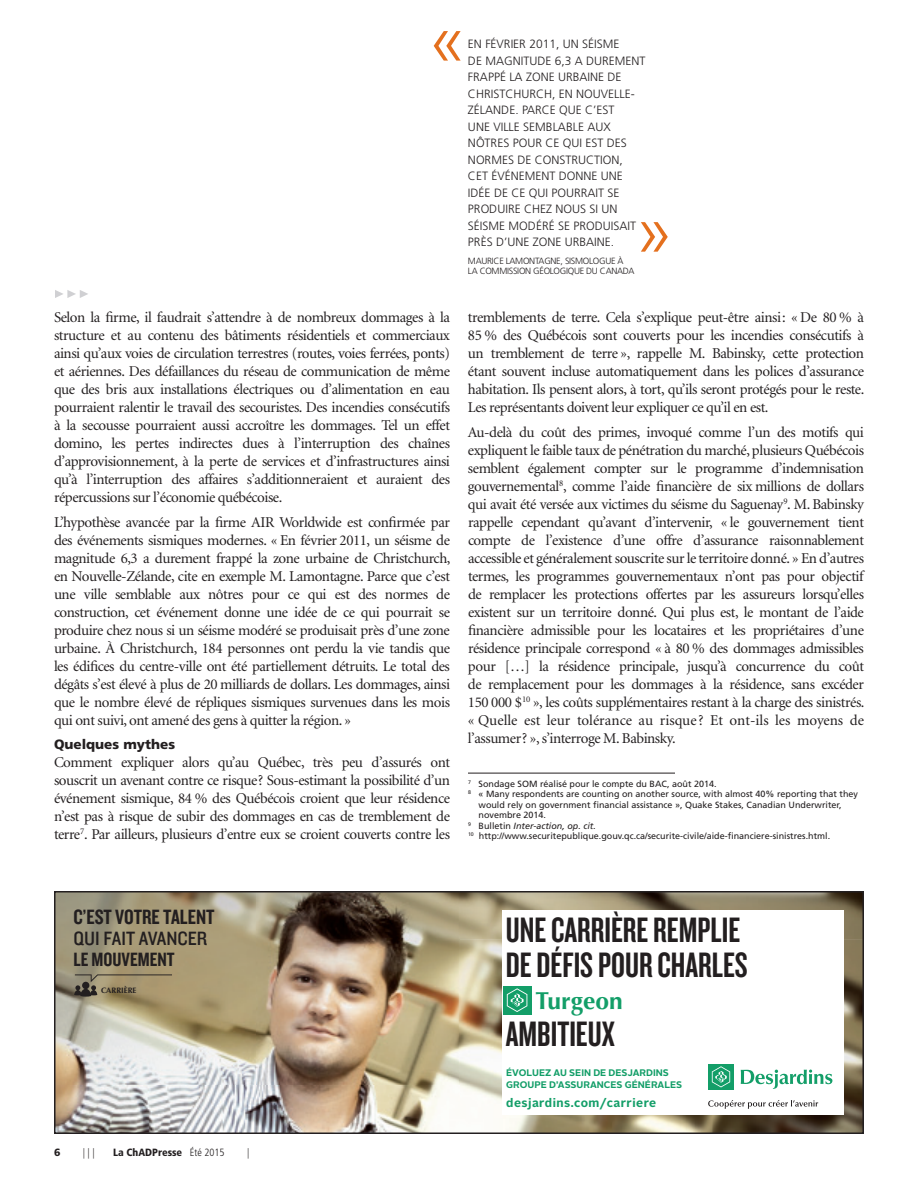
<style>
.page{position:relative;width:918px;height:1188px;background:#fff}
.page>*{position:absolute;margin:0;border:0;box-sizing:border-box;transform-origin:0 0}
.t1{font:300 72px "Frutiger";color:#e4701e}
.t2{font:36.6px/34.5px "Knockout HTF48 Featherweight";color:#231f20}
.t3{font:700 24.6px "Optima";color:#139e68}
.t4{font:21.45px "Knockout HTF49 Liteweight";color:#231f20}
.t5{font:19.95px "Knockout HTF30 Junior Welterwt";color:#231f20}
.t6{font:19.95px "Knockout HTF49 Liteweight";color:#231f20}
.t7{font:15px/18px "Minion";letter-spacing:-.03em;color:#231f20;text-align:justify}
.t8{font:900 13.5px "Frutiger";color:#231f20}
.t9{font:300 12px/16.5px "Frutiger";color:#231f20}
.t10{font:700 12px "Alright Sans";letter-spacing:.04em;color:#139e68}
.t11{font:900 condensed 10.5px "Frutiger";color:#231f20}
.t12{font:300 condensed 10.5px "Frutiger";color:#231f20}
.t13{font:900 10.5px "Frutiger";color:#231f20}
.t14{font:700 9.6px/11.1px "Alright Sans";color:#139e68}
.t15{font:9px "Frutiger";color:#231f20}
.t16{font:300 9px/10.5px "Frutiger";letter-spacing:-.03em;color:#231f20}
.t17{font:italic 9px "Frutiger";color:#231f20}
.t18{font:700 7.8px "Optima";color:#231f20}
.s1{font-style:normal}
.s2{font-weight:300}
</style>
<div class="page">
<img style="left:57px;top:894px;width:402px;height:237px">
<img style="left:459px;top:894px;width:402px;height:45px">
<img style="left:459px;top:939px;width:50px;height:192px">
<img style="left:712px;top:939px;width:149px;height:192px">
<img style="left:611px;top:1115px;width:101px;height:16px">
<img style="left:509px;top:1115px;width:102px;height:16px">
<svg style="left:74px;top:974px;width:98px;height:23px;background:#928464"></svg>
<div style="left:503px;top:910px;width:341px;height:205px;background:#fff"></div>
<div style="left:503px;top:986px;width:29px;height:29px;background:#139e68"></div>
<svg style="left:507px;top:988px;width:20px;height:24px"></svg>
<svg style="left:708px;top:1100px;width:110px;height:9px"></svg>
<div style="left:708px;top:1064px;width:26px;height:26px;background:#139e68"></div>
<svg style="left:712px;top:1066px;width:18px;height:21px"></svg>
<svg style="left:741px;top:1070px;width:91px;height:19px"></svg>
<div style="left:54px;top:891px;width:810px;height:243px;border:2px solid #231f20"></div>
<svg style="left:55px;top:290px;width:33px;height:8px"></svg>
<hr style="left:468px;top:773px;width:207px;height:1px;background:#231f20">
<h1 class="t1" style="left:427px;top:0;width:42px">«</h1>
<p class="t9" style="left:468px;top:36px;width:153px">EN FÉVRIER 2011, UN SÉISM E<br>DE MAGNITUDE 6,3 A DUR</p>
<p class="t9" style="left:609px;top:52px;width:38px">EM ENT</p>
<p class="t7" style="left:54px;top:309px;width:398px">Selon la firme, il faudrait s’attendre à de nombreux dommages à la structure et au contenu des bâtiments résidentiels et commerciaux ainsi qu’aux voies de circulation terrestres (routes, voies ferrées, ponts) et aériennes. Des défaillances du réseau de communication de même que des bris aux installations électriques ou d’alimentation en eau pourraient ralentir le travail des secouristes. Des incendies consécutifs à la secousse pourraient aussi accroître les dommages. Tel un effet domino, les pertes indirectes dues à l’interruption des chaînes d’approvisionnement, à la perte de services et d’infrastructures ainsi qu’à l’interruption des affaires s’additionneraient et auraient des répercussions sur l’économie québécoise.</p>
<p class="t7" style="left:54px;top:513px;width:398px">L’hypothèse avancée par la firme AIR Worldwide est confirmée par des événements sismiques modernes. « En février 2011, un séisme de magnitude 6,3 a durement frappé la zone urbaine de Christchurch, en Nouvelle-Zélande, cite en exemple M. Lamontagne. Parce que c’est une ville semblable aux nôtres pour ce qui est des normes de construction, cet événement donne une idée de ce qui pourrait se produire chez nous si un séisme modéré se produisait près d’une zone urbaine. À Christchurch, 184 personnes ont perdu la vie tandis que les édifices du centre-ville ont été partiellement détruits. Le total des dégâts s’est élevé à plus de 20 milliards de dollars. Les dommages, ainsi que le nombre élevé de répliques sismiques survenues dans les mois qui ont suivi, ont amené des gens à quitter la région. »</p>
<p class="t8" style="left:54px;top:737px;width:123px">Quelques mythes</p>
<p class="t7" style="left:54px;top:754px;width:398px">Comment expliquer alors qu’au Québec, très peu d’assurés ont souscrit un avenant contre ce risque? Sous-estimant la possibilité d’un événement sismique, 84 % des Québécois croient que leur résidence n’est pas à risque de subir des dommages en cas de tremblement de terre<sup>7</sup>. Par ailleurs, plusieurs d’entre eux se croient couverts contre les</p>
<p class="t9" style="left:468px;top:69px;width:13px">FRAPPÉ</p>
<p class="t9" style="left:468px;top:69px;width:155px;text-indent:41px">LA ZONE URBAINE DE<br>CHRISTC HURC</p>
<p class="t9" style="left:544px;top:85px;width:92px">H, EN NOUVELLE-</p>
<p class="t9" style="left:468px;top:102px;width:68px">ZÉLANDE. PARC</p>
<p class="t9" style="left:468px;top:102px;width:160px;text-indent:82px">E QUE C’EST<br>UNE VILLE SEMBLABLE AUX<br>NÔTRES POUR C E QU I EST DES<br>NORM ES DE CONSTRUC</p>
<p class="t9" style="left:468px;top:151px;width:156px;text-align:justify;text-indent:126px">TION, C ET ÉVÉNEM ENT DONNE UNE IDÉE DE CE QUI POURRA</p>
<p class="t9" style="left:468px;top:184px;width:153px;text-indent:127px">IT SE<br>PRODUIRE C HEZ NOUS SI UN<br>SÉISM E MODÉRÉ</p>
<p class="t9" style="left:468px;top:217px;width:170px;text-indent:90px">SE PRODU ISAIT<br>PRÈS D’UNE ZONE URBAINE.</p>
<p class="t16" style="left:468px;top:255px;width:157px">MAURIC E LAMONTAGNE, SISMOLOGU E À<br>LA COMM ISSION GÉOLOGIQU E DU CANADA</p>
<h1 class="t1" style="left:634px;top:191px;width:42px">»</h1>
<p class="t7" style="left:468px;top:309px;width:398px">tremblements de terre. Cela s’explique peut-être ainsi: « De 80 % à 85 % des Québécois sont couverts pour les incendies consécutifs à un tremblement de terre », rappelle M. Babinsky, cette protection étant souvent incluse automatiquement dans les polices d’assurance habitation. Ils pensent alors, à tort, qu’ils seront protégés pour le reste.<br>Les représentants doivent leur expliquer ce qu’il en est.</p>
<p class="t7" style="left:468px;top:423px;width:398px">Au-delà du coût des primes, invoqué comme l’un des motifs qui expliquent le faible taux de pénétration du marché, plusieurs Québécois semblent également compter sur le programme d’indemnisation gouvernemental<sup>8</sup>, comme l’aide financière de six millions de dollars qui avait été versée aux victimes du séisme du Saguenay<sup>9</sup>. M. Babinsky rappelle cependant qu’avant d’intervenir, « le gouvernement tient compte de l’existence d’une offre d’assurance raisonnablement accessible et généralement souscrite sur le territoire donné. » En d’autres termes, les programmes gouvernementaux n’ont pas pour objectif de remplacer les protections offertes par les assureurs lorsqu’elles existent sur un territoire donné. Qui plus est, le montant de l’aide financière admissible pour les locataires et les propriétaires d’une résidence principale correspond « à 80 % des dommages admissibles pour […] la résidence principale, jusqu’à concurrence du coût de remplacement pour les dommages à la résidence, sans excéder 150 000 $<sup>10</sup> », les coûts supplémentaires restant à la charge des sinistrés. « Quelle est leur tolérance au risque ? Et ont-ils les moyens de l’assumer? », s’interroge M. Babinsky.</p>
<p class="t15" style="left:468px;top:779px;width:250px"><sup>7</sup> Sondage SOM réalisé pour le compte du BAC, août 2014.</p>
<p class="t15" style="left:468px;top:789px;width:392px"><sup>8</sup> « Many respondents are counting on another source, with almost 40% reporting that they</p>
<p class="t15" style="left:479px;top:800px;width:365px">would rely on government financial assistance », Quake Stakes, Canadian Underwriter,</p>
<p class="t15" style="left:479px;top:810px;width:69px">novembre 2014.</p>
<p class="t17" style="left:468px;top:821px;width:129px"><sup>9</sup> <span class="s1">Bulletin</span> Inter-action, op. cit.</p>
<p class="t15" style="left:468px;top:831px;width:364px"><sup>10</sup> http://www.securitepublique.gouv.qc.ca/securite-civile/aide-financiere-sinistres.html.</p>
<h3 class="t4" style="left:73px;top:906px;width:143px">C’EST VOTRE TALENT</h3>
<h3 class="t5" style="left:73px;top:928px;width:135px">QUI FAIT AVANCER</h3>
<h3 class="t6" style="left:73px;top:949px;width:103px">LE MOUVEMENT</h3>
<p class="t18" style="left:101px;top:986px;width:37px">CARRIÈRE</p>
<p class="t13" style="left:54px;top:1146px;width:8px">6</p>
<p class="t12" style="left:83px;top:1146px;width:13px">|||</p>
<p class="t11" style="left:113px;top:1146px;width:113px">La ChADPresse <span class="s2">Été 2015</span></p>
<p class="t12" style="left:247px;top:1146px;width:4px">|</p>
<h2 class="t2" style="left:506px;top:914px;width:244px">UNE CARRIÈRE REMPLIE<br>DE DÉFIS POUR CHARLES</h2>
<h3 class="t3" style="left:536px;top:986px;width:89px">Turgeon</h3>
<h2 class="t2" style="left:506px;top:1017px;width:111px">AMBITIEUX</h2>
<p class="t14" style="left:506px;top:1068px;width:177px">ÉVOLUEZ AU SEIN DE DESJARDINS<br>GROUPE D’ASSURANCES GÉNÉRALES</p>
<p class="t10" style="left:506px;top:1094px;width:151px">desjardins.com/carriere</p>
</div>
